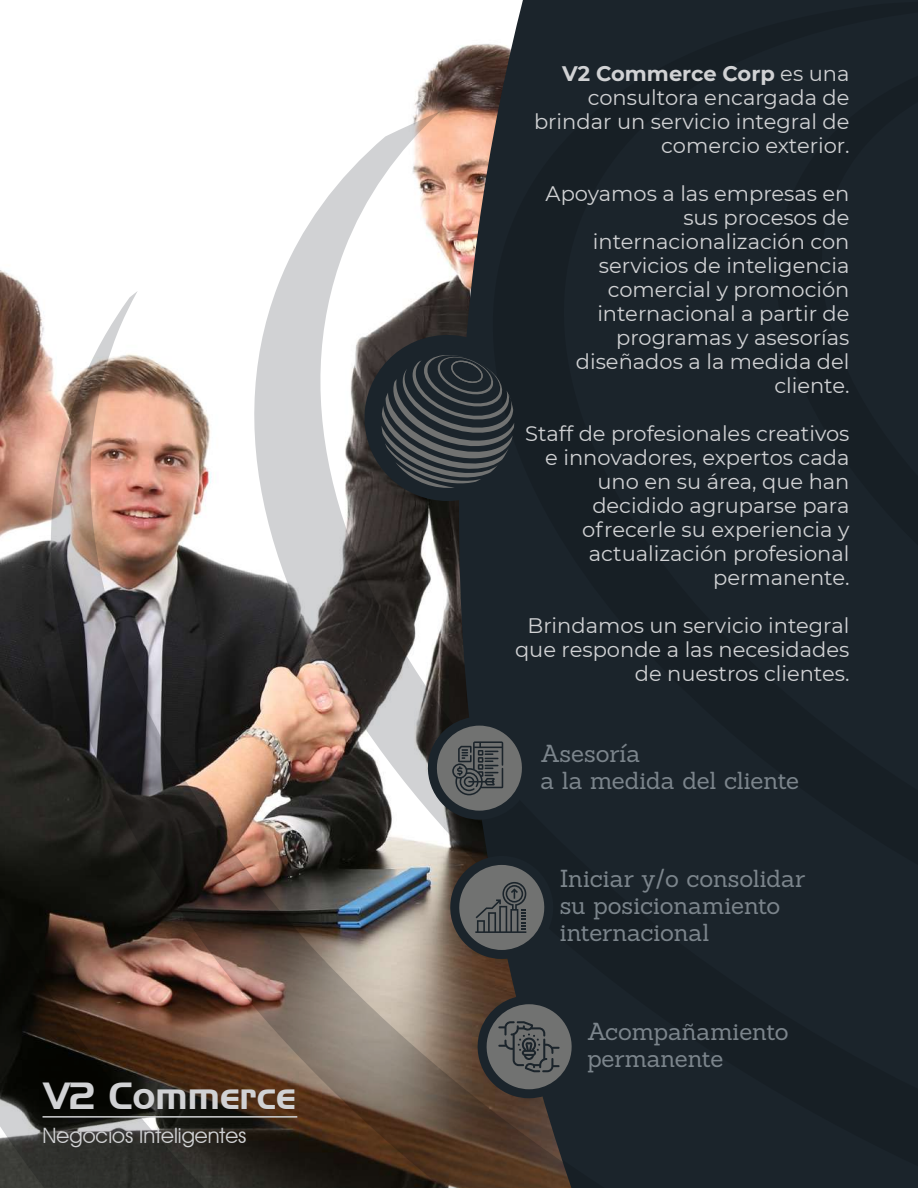
<style>
.page{position:relative;width:918px;height:1188px;background:#fff}
.page>*{position:absolute;margin:0;border:0;box-sizing:border-box;transform-origin:0 0}
.t1{font:36.9px "Handel Gothic BT";color:#d1d2d4}
.t2{font:24px/27px "Sanchez";letter-spacing:-.005em;color:#7c858c}
.t3{font:21.15px "Avant Garde IT Cby BT";color:#d1d2d4}
.t4{font:21px/24px "Montserrat";color:#d1d2d4;text-align:right}
.s1{font-weight:700}
</style>
<div class="page">
<svg style="left:276px;top:111px;width:162px;height:180px"></svg>
<svg style="left:0;top:291px;width:438px;height:205px"></svg>
<img style="left:0;top:496px;width:438px;height:277px">
<img style="left:0;top:773px;width:438px;height:276px">
<svg style="left:0;top:1049px;width:438px;height:139px;background:#41362c"></svg>
<svg style="left:443px;top:0;width:475px;height:111px;background:#2d3439"></svg>
<svg style="left:443px;top:111px;width:475px;height:180px;background:#2a2e32"></svg>
<div style="left:443px;top:291px;width:475px;height:205px;background:#1b242b"></div>
<div style="left:443px;top:496px;width:475px;height:277px;background:#1b242b"></div>
<div style="left:443px;top:773px;width:475px;height:276px;background:#1b242b"></div>
<svg style="left:443px;top:1049px;width:475px;height:139px;background:#25272a"></svg>
<hr style="left:43px;top:1116px;width:254px;height:2px;background:#d1d2d4">
<svg style="left:353px;top:332px;width:161px;height:180px;background:#363a3e"></svg>
<svg style="left:421px;top:717px;width:116px;height:103px;background:#4c5053"></svg>
<svg style="left:444px;top:856px;width:116px;height:103px;background:#4a4b4b"></svg>
<svg style="left:471px;top:995px;width:116px;height:103px;background:#484848"></svg>
<h1 class="t1" style="left:44px;top:1073px;width:253px">V2 Commerce</h1>
<p class="t3" style="left:43px;top:1122px;width:205px">Negocios Inteligentes</p>
<p class="t4" style="left:534px;top:60px;width:317px"><span class="s1">V2 Commerce Corp</span> es una consultora encargada de brindar un servicio integral de comercio exterior.</p>
<p class="t4" style="left:546px;top:180px;width:305px">Apoyamos a las empresas en sus procesos de internacionalización con servicios de inteligencia comercial y promoción internacional a partir de programas y asesorías diseñados a la medida del cliente.</p>
<p class="t4" style="left:525px;top:420px;width:326px">Staff de profesionales creativos e innovadores, expertos cada uno en su área, que han decidido agruparse para ofrecerle su experiencia y actualización profesional permanente.</p>
<p class="t4" style="left:515px;top:612px;width:336px">Brindamos un servicio integral que responde a las necesidades de nuestros clientes.</p>
<p class="t2" style="left:540px;top:740px;width:260px">Asesoría<br>a la medida del cliente</p>
<p class="t2" style="left:560px;top:865px;width:247px">Iniciar y/o consolidar su posicionamiento internacional</p>
<p class="t2" style="left:587px;top:1018px;width:203px">Acompañamiento permanente</p>
</div>
